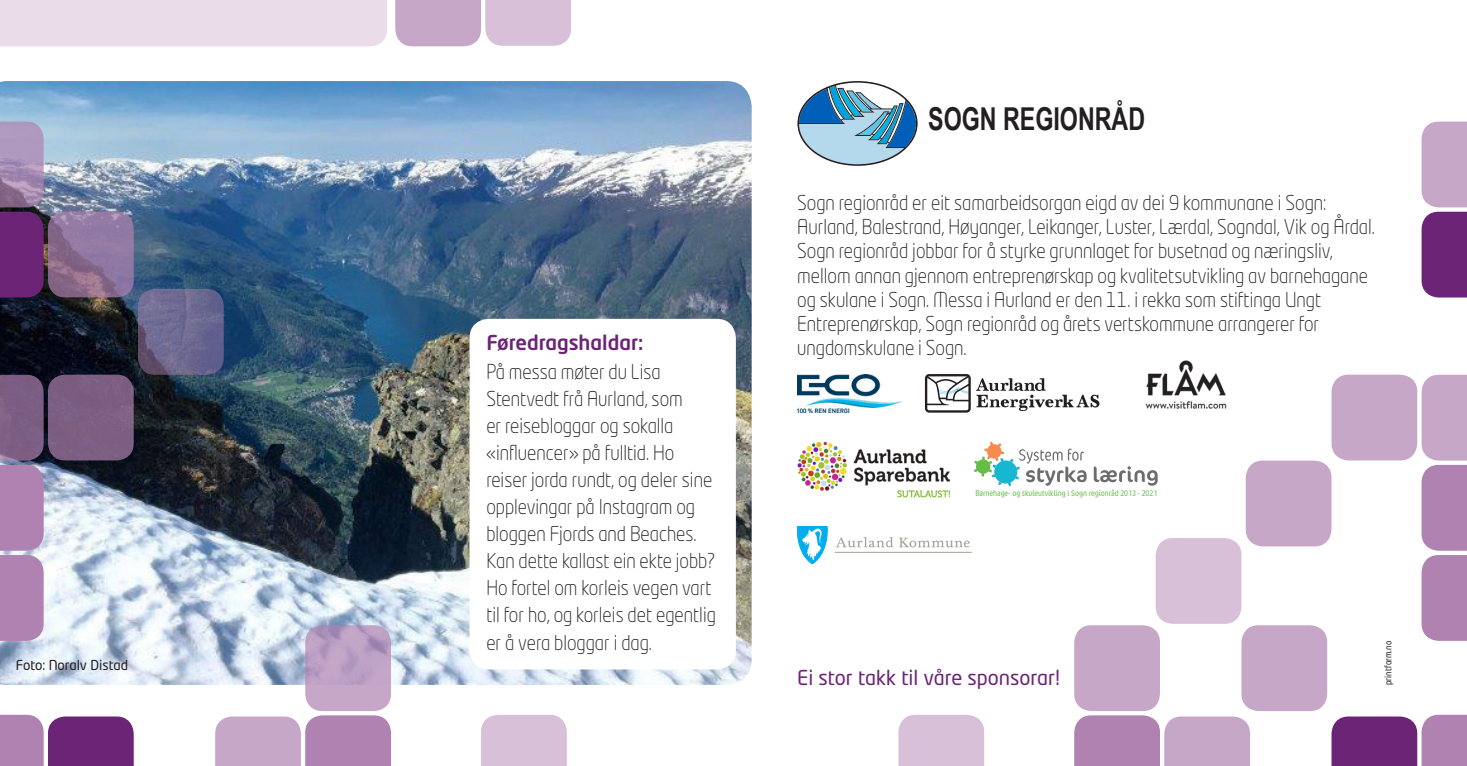
<style>
.page{position:relative;width:1467px;height:766px;background:#fff}
.page>*{position:absolute;margin:0;border:0;box-sizing:border-box;transform-origin:0 0}
.t1{font:700 31.5px "Arial Narrow";color:#231f20;scale:.9 1}
.t2{font:300 20.25px/27px "Neo Tech Std";color:#231f20;scale:.9 1}
.t3{font:20.25px "Neo Tech Std";color:#6c2476}
.t4{font:500 20.25px "Neo Tech Std";color:#6c2476}
.t5{font:13.5px "Neo Tech Std";color:#231f20}
.t6{font:9px "Neo Tech Std";color:#231f20;scale:.9 1}
.t7{font:300 condensed 8.33px "Cocon OT";color:#65bc46}
</style>
<div class="page">
<img style="left:0;top:81px;width:752px;height:603px">
<div style="left:0;top:0;width:387px;height:46px;background:#ebdcea"></div>
<svg style="left:0;top:121px;width:44px;height:176px;background:#845890"></svg>
<svg style="left:48px;top:211px;width:86px;height:86px;background:#8e7398"></svg>
<div style="left:48px;top:374px;width:86px;height:86px;background:#7c5e82;border-radius:17px"></div>
<svg style="left:305px;top:625px;width:86px;height:85px;background:#bda0c4"></svg>
<svg style="left:215px;top:715px;width:176px;height:50px;background:#bf9bc1"></svg>
<svg style="left:395px;top:0;width:176px;height:46px;background:#d1b7d2"></svg>
<div style="left:481px;top:714px;width:86px;height:51px;background:#d7c0d8"></div>
<svg style="left:0;top:374px;width:44px;height:266px;background:#9d78a2"></svg>
<svg style="left:0;top:714px;width:134px;height:51px;background:#8f5695"></svg>
<svg style="left:138px;top:289px;width:86px;height:85px;background:#6a658d"></svg>
<svg style="left:797px;top:81px;width:121px;height:85px"></svg>
<svg style="left:1421px;top:121px;width:46px;height:176px;background:#a171a6"></svg>
<div style="left:1246px;top:460px;width:85px;height:86px;background:#c7a7c8;border-radius:17px"></div>
<div style="left:1331px;top:374px;width:86px;height:86px;background:#c7a7c8;border-radius:17px"></div>
<div style="left:1074px;top:625px;width:86px;height:85px;background:#c7a7c8;border-radius:17px"></div>
<svg style="left:1074px;top:715px;width:176px;height:50px;background:#bf9cc1"></svg>
<div style="left:898px;top:714px;width:86px;height:51px;background:#d7c0d8"></div>
<svg style="left:1421px;top:374px;width:46px;height:266px;background:#bc96bd"></svg>
<svg style="left:1331px;top:714px;width:136px;height:51px;background:#8f5796"></svg>
<div style="left:1156px;top:538px;width:85px;height:85px;background:#d7c0d8;border-radius:17px"></div>
<div style="left:1241px;top:625px;width:86px;height:85px;background:#c7a7c8;border-radius:17px"></div>
<div style="left:470px;top:319px;width:266px;height:350px;background:#fff;border-radius:19px"></div>
<svg style="left:925px;top:374px;width:174px;height:38px"></svg>
<img style="left:797px;top:441px;width:154px;height:57px">
<img style="left:797px;top:374px;width:105px;height:38px">
<img style="left:1145px;top:360px;width:82px;height:49px">
<svg style="left:1094px;top:466px;width:64px;height:19px"></svg>
<svg style="left:974px;top:441px;width:113px;height:45px"></svg>
<svg style="left:899px;top:537px;width:71px;height:10px"></svg>
<hr style="left:835px;top:551px;width:137px;height:1px;background:#a2a296">
<svg style="left:797px;top:526px;width:31px;height:37px"></svg>
<svg style="left:836px;top:537px;width:57px;height:10px"></svg>
<p class="t5" style="left:16px;top:656px;width:114px">Foto: Noralv Distad</p>
<p class="t4" style="left:486px;top:330px;width:159px">Føredragshaldar:</p>
<p class="t2" style="left:486px;top:358px;width:257px">På messa møter du Lisa<br>Stentvedt frå Aurland, som<br>er reisebloggar og sokalla «influencer» på fulltid. Ho reiser jorda rundt, og deler sine opplevingar på Instagram og bloggen Fjords and Beaches.<br>Kan dette kallast ein ekte jobb?<br>Ho fortel om korleis vegen vart til for ho, og korleis det egentlig er å vera bloggar i dag.</p>
<h1 class="t1" style="left:928px;top:95px;width:243px">SOGN REGIONRÅD</h1>
<p class="t2" style="left:797px;top:190px;width:643px;line-height:24.3px">Sogn regionråd er eit samarbeidsorgan eigd av dei 9 kommunane i Sogn:<br>Aurland, Balestrand, Høyanger, Leikanger, Luster, Lærdal, Sogndal, Vik og Årdal.<br>Sogn regionråd jobbar for å styrke grunnlaget for busetnad og næringsliv, mellom annan gjennom entreprenørskap og kvalitetsutvikling av barnehagane og skulane i Sogn. Messa i Aurland er den 11. i rekka som stiftinga Ungt Entreprenørskap, Sogn regionråd og årets vertskommune arrangerer for ungdomskulane i Sogn.</p>
<p class="t7" style="left:975px;top:487px;width:183px">Barnehage- og skuleutvikling i Sogn regionråd 2013 - 2021</p>
<p class="t3" style="left:797px;top:664px;width:264px">Ei stor takk til våre sponsorar!</p>
<p class="t6" style="left:1382px;top:684px;width:50px;rotate:-90deg">printfarm.no</p>
</div>
